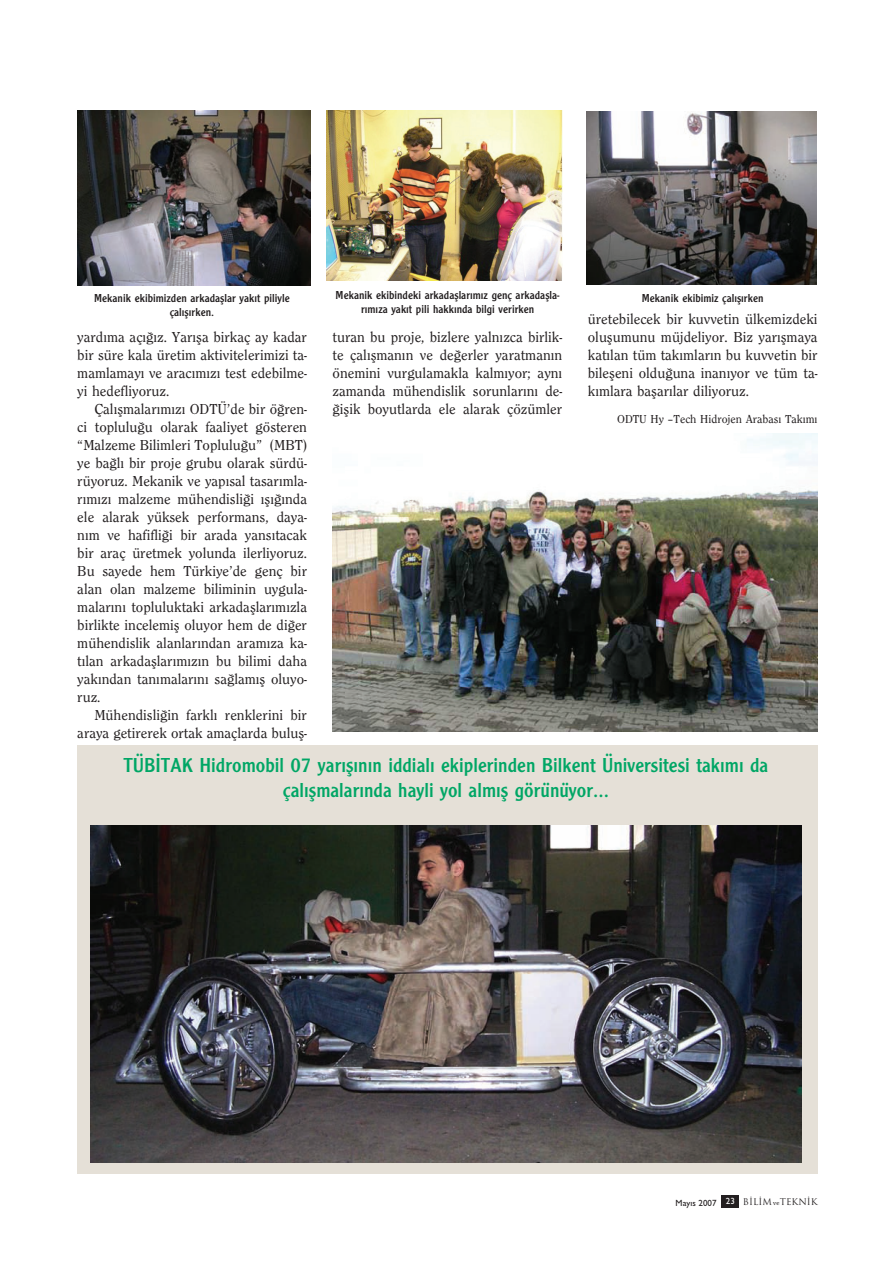
<style>
.page{position:relative;width:894px;height:1262px;background:#fff}
.page>*{position:absolute;margin:0;border:0;box-sizing:border-box;transform-origin:0 0}
.t1{font:21px/25.2px "Clearface Gothic";color:#00a665;text-align:center}
.t2{font:500 15px/18px "Clearface";color:#231f20;text-align:justify}
.t3{font:12px/14.4px "Clearface Gothic";color:#231f20;text-align:center}
.t4{font:500 12px "Clearface";color:#231f20}
.t5{font:9px "Trajan";color:#231f20}
.s1{font-family:"Gill Sans";font-weight:500}
.s2{font-family:"Gill Sans";font-weight:500;color:#fff}
.s3{font-family:"Bookman";font-weight:300;font-size:6px}
</style>
<div class="page">
<img style="left:77px;top:110px;width:741px;height:1098px">
<p class="t3" style="left:94px;top:290px;width:197px">Mekanik ekibimizden arkadafllar yak›t piliyle çal›fl›rken.</p>
<p class="t3" style="left:335px;top:287px;width:225px">Mekanik ekibindeki arkadafllar›m›z genç arkadaflla&shy;r›m›za yak›t pili hakk›nda bilgi verirken</p>
<p class="t3" style="left:641px;top:291px;width:123px">Mekanik ekibimiz çal›fl›rken</p>
<p class="t2" style="left:588px;top:310px;width:231px">üretebilecek bir kuvvetin ülkemizdeki oluflumunu müjdeliyor. Biz yar›flmaya kat›lan tüm tak›mlar›n bu kuvvetin bir bilefleni oldu¤una inan›yor ve tüm ta&shy;k›mlara baflar›lar diliyoruz.</p>
<p class="t4" style="left:617px;top:412px;width:202px">ODTU Hy –Tech Hidrojen Arabas› Tak›m›</p>
<p class="t2" style="left:332px;top:328px;width:231px">turan bu proje, bizlere yaln›zca birlik&shy;te çal›flman›n ve de¤erler yaratman›n önemini vurgulamakla kalm›yor; ayn› zamanda mühendislik sorunlar›n› de-¤iflik boyutlarda ele alarak çözümler</p>
<p class="t2" style="left:77px;top:328px;width:231px">yard›ma aç›¤›z. Yar›fla birkaç ay kadar bir süre kala üretim aktivitelerimizi ta&shy;mamlamay› ve arac›m›z› test edebilme&shy;yi hedefliyoruz.</p>
<p class="t2" style="left:77px;top:400px;width:231px;text-indent:17px">Çal›flmalar›m›z› ODTÜ’de bir ö¤ren&shy;ci toplulu¤u olarak faaliyet gösteren “Malzeme Bilimleri Toplulu¤u” (MBT) ye ba¤l› bir proje grubu olarak sürdü&shy;rüyoruz. Mekanik ve yap›sal tasar›mla&shy;r›m›z› malzeme mühendisli¤i ›fl›¤›nda ele alarak yüksek performans, daya&shy;n›m ve hafifli¤i bir arada yans›tacak bir araç üretmek yolunda ilerliyoruz.<br>Bu sayede hem Türkiye’de genç bir alan olan malzeme biliminin uygula&shy;malar›n› topluluktaki arkadafllar›m›zla birlikte incelemifl oluyor hem de di¤er mühendislik alanlar›ndan aram›za ka&shy;t›lan arkadafllar›m›z›n bu bilimi daha yak›ndan tan›malar›n› sa¤lam›fl oluyo&shy;ruz.</p>
<p class="t2" style="left:77px;top:706px;width:231px;text-align:right">Mühendisli¤in farkl› renklerini bir araya getirerek ortak amaçlarda bulufl-</p>
<h1 class="t1" style="left:123px;top:752px;width:646px">TÜB‹TAK Hidromobil 07 yar›fl›n›n iddial› ekiplerinden Bilkent Üniversitesi tak›m› da çal›flmalar›nda hayli yol alm›fl görünüyor...</h1>
<p class="t5" style="left:675px;top:1196px;width:143px"><span class="s1">May›s 2007</span> <span class="s2">23</span> B‹L‹M <span class="s3">ve</span>TEKN‹K</p>
</div>
